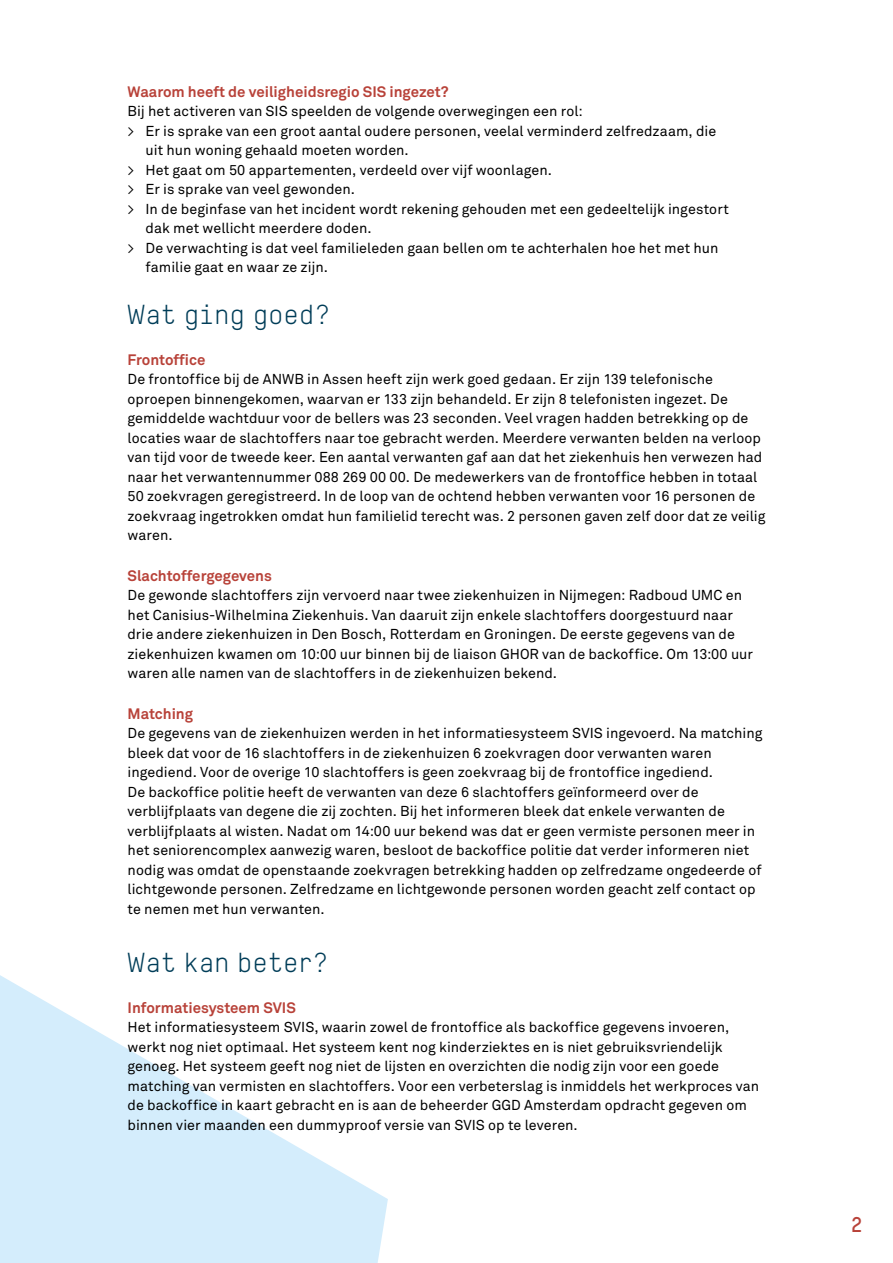
<style>
.page{position:relative;width:893px;height:1263px;background:#fff}
.page>*{position:absolute;margin:0;border:0;box-sizing:border-box;transform-origin:0 0}
.t1{font:27px "TSTARTW";letter-spacing:.015em;color:#003d58}
.t2{font:700 21px "TSTARTW";color:#b84239}
.t3{font:700 15px "Akkurat Std";color:#b84239}
.t4{font:14.25px/19.5px "Akkurat Std";letter-spacing:.005em;color:#000}
</style>
<div class="page">
<svg style="left:0;top:975px;width:388px;height:288px;fill:#d4edfc"></svg>
<p class="t3" style="left:128px;top:82px;width:322px">Waarom heeft de veiligheidsregio SIS ingezet?</p>
<p class="t4" style="left:128px;top:102px;width:457px">Bij het activeren van SIS speelden de volgende overwegingen een rol:</p>
<p class="t4" style="left:128px;top:121px;width:590px">&gt; Er is sprake van een groot aantal oudere personen, veelal verminderd zelfredzaam, die</p>
<p class="t4" style="left:146px;top:141px;width:265px">uit hun woning gehaald moeten worden.</p>
<p class="t4" style="left:128px;top:160px;width:426px">&gt; Het gaat om 50 appartementen, verdeeld over vijf woonlagen.</p>
<p class="t4" style="left:128px;top:180px;width:229px">&gt; Er is sprake van veel gewonden.</p>
<p class="t4" style="left:128px;top:199px;width:603px">&gt; In de beginfase van het incident wordt rekening gehouden met een gedeeltelijk ingestort</p>
<p class="t4" style="left:146px;top:219px;width:228px">dak met wellicht meerdere doden.</p>
<p class="t4" style="left:128px;top:238px;width:592px">&gt; De verwachting is dat veel familieleden gaan bellen om te achterhalen hoe het met hun</p>
<p class="t4" style="left:146px;top:258px;width:184px">familie gaat en waar ze zijn.</p>
<h1 class="t1" style="left:128px;top:298px;width:205px">Wat ging goed?</h1>
<p class="t3" style="left:128px;top:350px;width:79px">Frontoffice</p>
<p class="t4" style="left:128px;top:369px;width:639px">De frontoffice bij de ANWB in Assen heeft zijn werk goed gedaan. Er zijn 139 telefonische oproepen binnengekomen, waarvan er 133 zijn behandeld. Er zijn 8 telefonisten ingezet. De gemiddelde wachtduur voor de bellers was 23 seconden. Veel vragen hadden betrekking op de locaties waar de slachtoffers naar toe gebracht werden. Meerdere verwanten belden na verloop van tijd voor de tweede keer. Een aantal verwanten gaf aan dat het ziekenhuis hen verwezen had naar het verwantennummer 088 269 00 00. De medewerkers van de frontoffice hebben in totaal 50 zoekvragen geregistreerd. In de loop van de ochtend hebben verwanten voor 16 personen de zoekvraag ingetrokken omdat hun familielid terecht was. 2 personen gaven zelf door dat ze veilig waren.</p>
<p class="t3" style="left:128px;top:566px;width:146px">Slachtoffergegevens</p>
<p class="t4" style="left:128px;top:585px;width:627px">De gewonde slachtoffers zijn vervoerd naar twee ziekenhuizen in Nijmegen: Radboud UMC en het Canisius-Wilhelmina Ziekenhuis. Van daaruit zijn enkele slachtoffers doorgestuurd naar drie andere ziekenhuizen in Den Bosch, Rotterdam en Groningen. De eerste gegevens van de ziekenhuizen kwamen om 10:00 uur binnen bij de liaison GHOR van de backoffice. Om 13:00 uur waren alle namen van de slachtoffers in de ziekenhuizen bekend.</p>
<p class="t3" style="left:128px;top:704px;width:67px">Matching</p>
<p class="t4" style="left:128px;top:723px;width:636px">De gegevens van de ziekenhuizen werden in het informatiesysteem SVIS ingevoerd. Na matching bleek dat voor de 16 slachtoffers in de ziekenhuizen 6 zoekvragen door verwanten waren ingediend. Voor de overige 10 slachtoffers is geen zoekvraag bij de frontoffice ingediend.<br>De backoffice politie heeft de verwanten van deze 6 slachtoffers geïnformeerd over de verblijfplaats van degene die zij zochten. Bij het informeren bleek dat enkele verwanten de verblijfplaats al wisten. Nadat om 14:00 uur bekend was dat er geen vermiste personen meer in het seniorencomplex aanwezig waren, besloot de backoffice politie dat verder informeren niet nodig was omdat de openstaande zoekvragen betrekking hadden op zelfredzame ongedeerde of lichtgewonde personen. Zelfredzame en lichtgewonde personen worden geacht zelf contact op te nemen met hun verwanten.</p>
<h1 class="t1" style="left:128px;top:946px;width:203px">Wat kan beter?</h1>
<p class="t3" style="left:128px;top:998px;width:170px">Informatiesysteem SVIS</p>
<p class="t4" style="left:128px;top:1017px;width:633px">Het informatiesysteem SVIS, waarin zowel de frontoffice als backoffice gegevens invoeren, werkt nog niet optimaal. Het systeem kent nog kinderziektes en is niet gebruiksvriendelijk genoeg. Het systeem geeft nog niet de lijsten en overzichten die nodig zijn voor een goede matching van vermisten en slachtoffers. Voor een verbeterslag is inmiddels het werkproces van de backoffice in kaart gebracht en is aan de beheerder GGD Amsterdam opdracht gegeven om binnen vier maanden een dummyproof versie van SVIS op te leveren.</p>
<h2 class="t2" style="left:851px;top:1212px;width:14px">2</h2>
</div>
